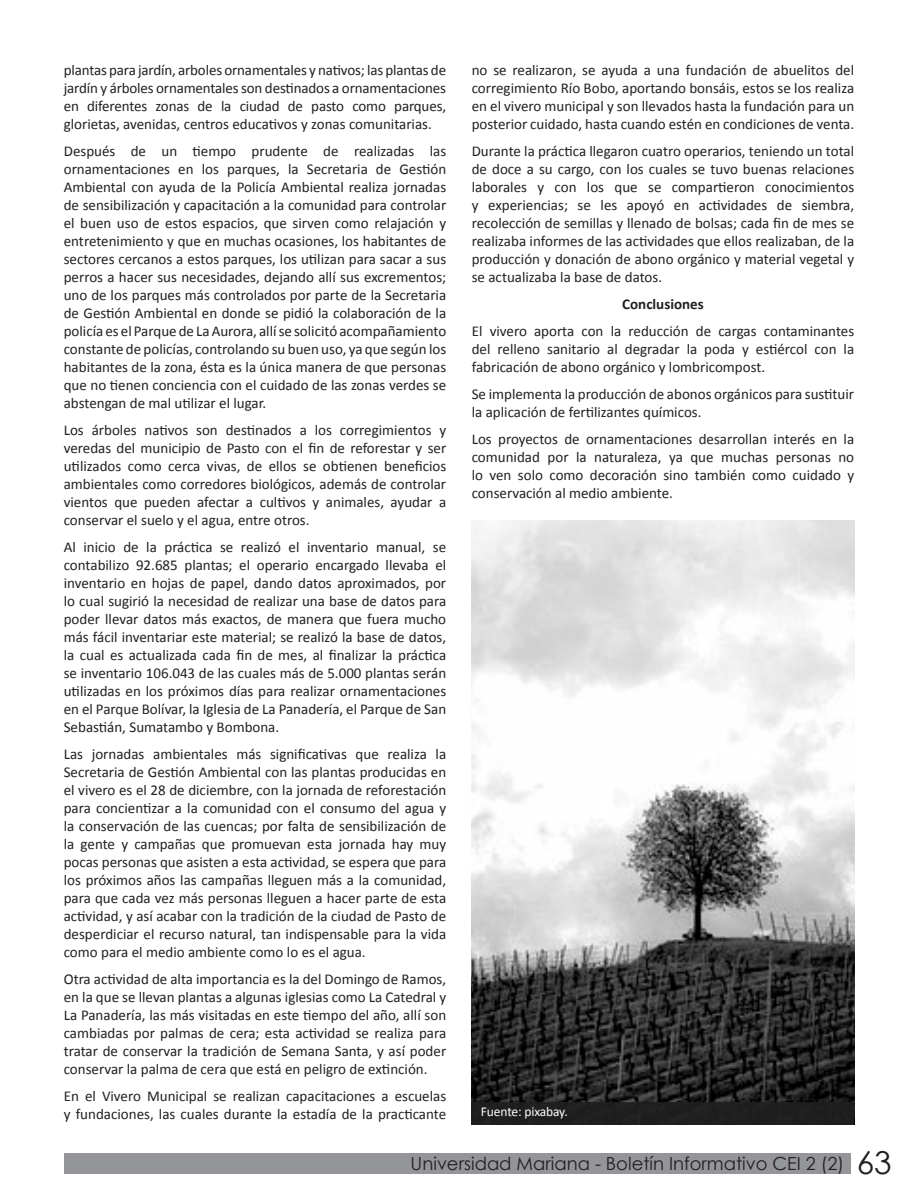
<style>
.page{position:relative;width:918px;height:1188px;background:#fff}
.page>*{position:absolute;margin:0;border:0;box-sizing:border-box;transform-origin:0 0}
.t1{font:18px "Century Gothic";color:#231f20}
.Cuerpo_texto_Boletín{font:15px/18px "Calibri";color:#231f20;text-align:justify}
.Cuerpo_texto_Boletín-2{font:700 15px "Calibri";color:#231f20}
.t2{font:13.5px "Calibri";letter-spacing:-.01em;color:#fff}
.s1{font-size:31.5px}
</style>
<div class="page">
<div style="left:64px;top:1153px;width:787px;height:21px;background:#939598"></div>
<img style="left:472px;top:520px;width:382px;height:582px">
<div style="left:472px;top:1102px;width:382px;height:22px;background:#231f20"></div>
<p class="Cuerpo_texto_Boletín" style="left:64px;top:61px;width:384px">plantas para jardín, arboles ornamentales y nativos; las plantas de jardín y árboles ornamentales son destinados a ornamentaciones en diferentes zonas de la ciudad de pasto como parques, glorietas, avenidas, centros educativos y zonas comunitarias.</p>
<p class="Cuerpo_texto_Boletín" style="left:64px;top:142px;width:384px">Después de un tiempo prudente de realizadas las ornamentaciones en los parques, la Secretaria de Gestión Ambiental con ayuda de la Policía Ambiental realiza jornadas de sensibilización y capacitación a la comunidad para controlar el buen uso de estos espacios, que sirven como relajación y entretenimiento y que en muchas ocasiones, los habitantes de sectores cercanos a estos parques, los utilizan para sacar a sus perros a hacer sus necesidades, dejando allí sus excrementos; uno de los parques más controlados por parte de la Secretaria de Gestión Ambiental en donde se pidió la colaboración de la policía es el Parque de La Aurora, allí se solicitó acompañamiento constante de policías, controlando su buen uso, ya que según los habitantes de la zona, ésta es la única manera de que personas que no tienen conciencia con el cuidado de las zonas verdes se abstengan de mal utilizar el lugar.</p>
<p class="Cuerpo_texto_Boletín" style="left:64px;top:421px;width:384px">Los árboles nativos son destinados a los corregimientos y veredas del municipio de Pasto con el fin de reforestar y ser utilizados como cerca vivas, de ellos se obtienen beneficios ambientales como corredores biológicos, además de controlar vientos que pueden afectar a cultivos y animales, ayudar a conservar el suelo y el agua, entre otros.</p>
<p class="Cuerpo_texto_Boletín" style="left:64px;top:538px;width:384px">Al inicio de la práctica se realizó el inventario manual, se contabilizo 92.685 plantas; el operario encargado llevaba el inventario en hojas de papel, dando datos aproximados, por lo cual sugirió la necesidad de realizar una base de datos para poder llevar datos más exactos, de manera que fuera mucho más fácil inventariar este material; se realizó la base de datos, la cual es actualizada cada fin de mes, al finalizar la práctica se inventario 106.043 de las cuales más de 5.000 plantas serán utilizadas en los próximos días para realizar ornamentaciones en el Parque Bolívar, la Iglesia de La Panadería, el Parque de San Sebastián, Sumatambo y Bombona.</p>
<p class="Cuerpo_texto_Boletín" style="left:64px;top:745px;width:384px">Las jornadas ambientales más significativas que realiza la Secretaria de Gestión Ambiental con las plantas producidas en el vivero es el 28 de diciembre, con la jornada de reforestación para concientizar a la comunidad con el consumo del agua y la conservación de las cuencas; por falta de sensibilización de la gente y campañas que promuevan esta jornada hay muy pocas personas que asisten a esta actividad, se espera que para los próximos años las campañas lleguen más a la comunidad, para que cada vez más personas lleguen a hacer parte de esta actividad, y así acabar con la tradición de la ciudad de Pasto de desperdiciar el recurso natural, tan indispensable para la vida como para el medio ambiente como lo es el agua.</p>
<p class="Cuerpo_texto_Boletín" style="left:64px;top:970px;width:384px">Otra actividad de alta importancia es la del Domingo de Ramos, en la que se llevan plantas a algunas iglesias como La Catedral y La Panadería, las más visitadas en este tiempo del año, allí son cambiadas por palmas de cera; esta actividad se realiza para tratar de conservar la tradición de Semana Santa, y así poder conservar la palma de cera que está en peligro de extinción.</p>
<p class="Cuerpo_texto_Boletín" style="left:64px;top:1087px;width:384px">En el Vivero Municipal se realizan capacitaciones a escuelas y fundaciones, las cuales durante la estadía de la practicante</p>
<p class="Cuerpo_texto_Boletín" style="left:472px;top:61px;width:384px">no se realizaron, se ayuda a una fundación de abuelitos del corregimiento Río Bobo, aportando bonsáis, estos se los realiza en el vivero municipal y son llevados hasta la fundación para un posterior cuidado, hasta cuando estén en condiciones de venta.</p>
<p class="Cuerpo_texto_Boletín" style="left:472px;top:142px;width:384px">Durante la práctica llegaron cuatro operarios, teniendo un total de doce a su cargo, con los cuales se tuvo buenas relaciones laborales y con los que se compartieron conocimientos y experiencias; se les apoyó en actividades de siembra, recolección de semillas y llenado de bolsas; cada fin de mes se realizaba informes de las actividades que ellos realizaban, de la producción y donación de abono orgánico y material vegetal y se actualizaba la base de datos.</p>
<p class="Cuerpo_texto_Boletín-2" style="left:622px;top:294px;width:83px">Conclusiones</p>
<p class="Cuerpo_texto_Boletín" style="left:472px;top:322px;width:384px">El vivero aporta con la reducción de cargas contaminantes del relleno sanitario al degradar la poda y estiércol con la fabricación de abono orgánico y lombricompost.</p>
<p class="Cuerpo_texto_Boletín" style="left:472px;top:385px;width:384px">Se implementa la producción de abonos orgánicos para sustituir la aplicación de fertilizantes químicos.</p>
<p class="Cuerpo_texto_Boletín" style="left:472px;top:430px;width:384px">Los proyectos de ornamentaciones desarrollan interés en la comunidad por la naturaleza, ya que muchas personas no lo ven solo como decoración sino también como cuidado y conservación al medio ambiente.</p>
<p class="t2" style="left:481px;top:1103px;width:88px">Fuente: pixabay.</p>
<p class="t1" style="left:411px;top:1151px;width:483px">Universidad Mariana - Boletín Informativo CEI 2 (2) <span class="s1">63</span></p>
</div>
